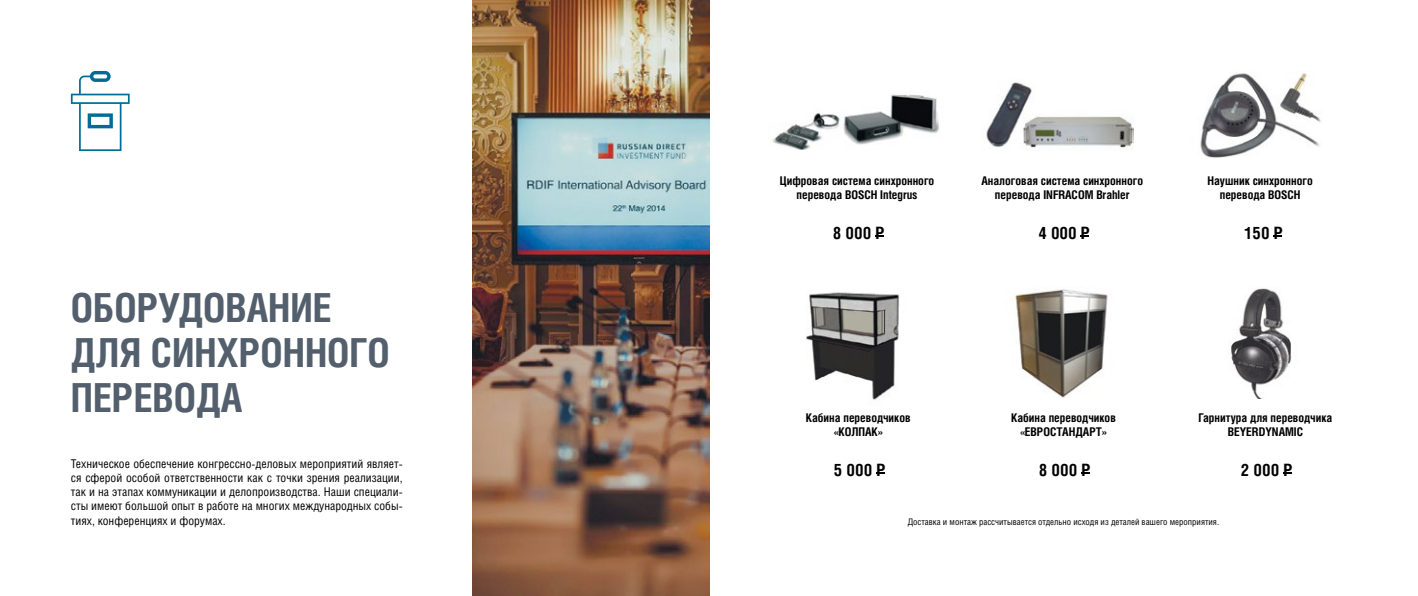
<style>
.page{position:relative;width:1418px;height:596px;background:#fff}
.page>*{position:absolute;margin:0;border:0;box-sizing:border-box;transform-origin:0 0}
.t1{font:700 40px/45px "Helios Cond C";color:#535f6d}
.t2{font:700 17px "Helios Cond C";color:#000}
.t3{font:12px/14px "Helios Cond C";color:#000;text-align:justify}
.t4{font:700 12px/14px "Helios Cond C";color:#000;text-align:center}
.t5{font:9px "Helios Cond C";color:#000}
</style>
<div class="page">
<hr style="left:1414px;top:207px;width:3px;height:187px;background:#000">
<img style="left:473px;top:0;width:236px;height:595px">
<svg style="left:71px;top:71px;width:59px;height:80px"></svg>
<img style="left:772px;top:94px;width:167px;height:55px">
<img style="left:986px;top:82px;width:147px;height:66px">
<img style="left:1200px;top:72px;width:121px;height:86px">
<img style="left:806px;top:292px;width:93px;height:108px">
<img style="left:1015px;top:289px;width:93px;height:108px">
<img style="left:1228px;top:288px;width:64px;height:110px">
<svg style="left:875px;top:235px;width:8px;height:2px"></svg>
<svg style="left:1080px;top:235px;width:8px;height:2px"></svg>
<svg style="left:1273px;top:235px;width:8px;height:2px"></svg>
<h1 class="t1" style="left:71px;top:284px;width:320px">ОБОРУДОВАНИЕ<br>ДЛЯ СИНХРОННОГО<br>ПЕРЕВОДА</h1>
<p class="t3" style="left:71px;top:456px;width:333px">Техническое обеспечение конгрессно-деловых мероприятий являет&shy;ся сферой особой ответственности как с точки зрения реализации, так и на этапах коммуникации и делопроизводства. Наши специали&shy;сты имеют большой опыт в работе на многих международных собы&shy;тиях, конференциях и форумах.</p>
<p class="t4" style="left:780px;top:173px;width:156px">Цифровая система синхронного перевода BOSCH Integrus</p>
<p class="t4" style="left:981px;top:173px;width:163px">Аналоговая система синхронного перевода INFRACOM Brahler</p>
<p class="t4" style="left:1207px;top:173px;width:107px">Наушник синхронного перевода BOSCH</p>
<h2 class="t2" style="left:832px;top:223px;width:53px">8 000 Р</h2>
<h2 class="t2" style="left:1038px;top:223px;width:53px">4 000 Р</h2>
<h2 class="t2" style="left:1244px;top:223px;width:40px">150 Р</h2>
<p class="t4" style="left:806px;top:410px;width:106px">Кабина переводчиков «КОЛПАК»</p>
<p class="t4" style="left:1011px;top:410px;width:106px">Кабина переводчиков «ЕВРОСТАНДАРТ»</p>
<p class="t4" style="left:1198px;top:410px;width:135px">Гарнитура для переводчика<br>BEYERDYNAMIC</p>
<h2 class="t2" style="left:833px;top:460px;width:53px">5 000 Р</h2>
<h2 class="t2" style="left:1038px;top:460px;width:53px">8 000 Р</h2>
<h2 class="t2" style="left:1240px;top:460px;width:53px">2 000 Р</h2>
<p class="t5" style="left:907px;top:516px;width:313px">Доставка и монтаж рассчитывается отдельно исходя из деталей вашего мероприятия.</p>
</div>
